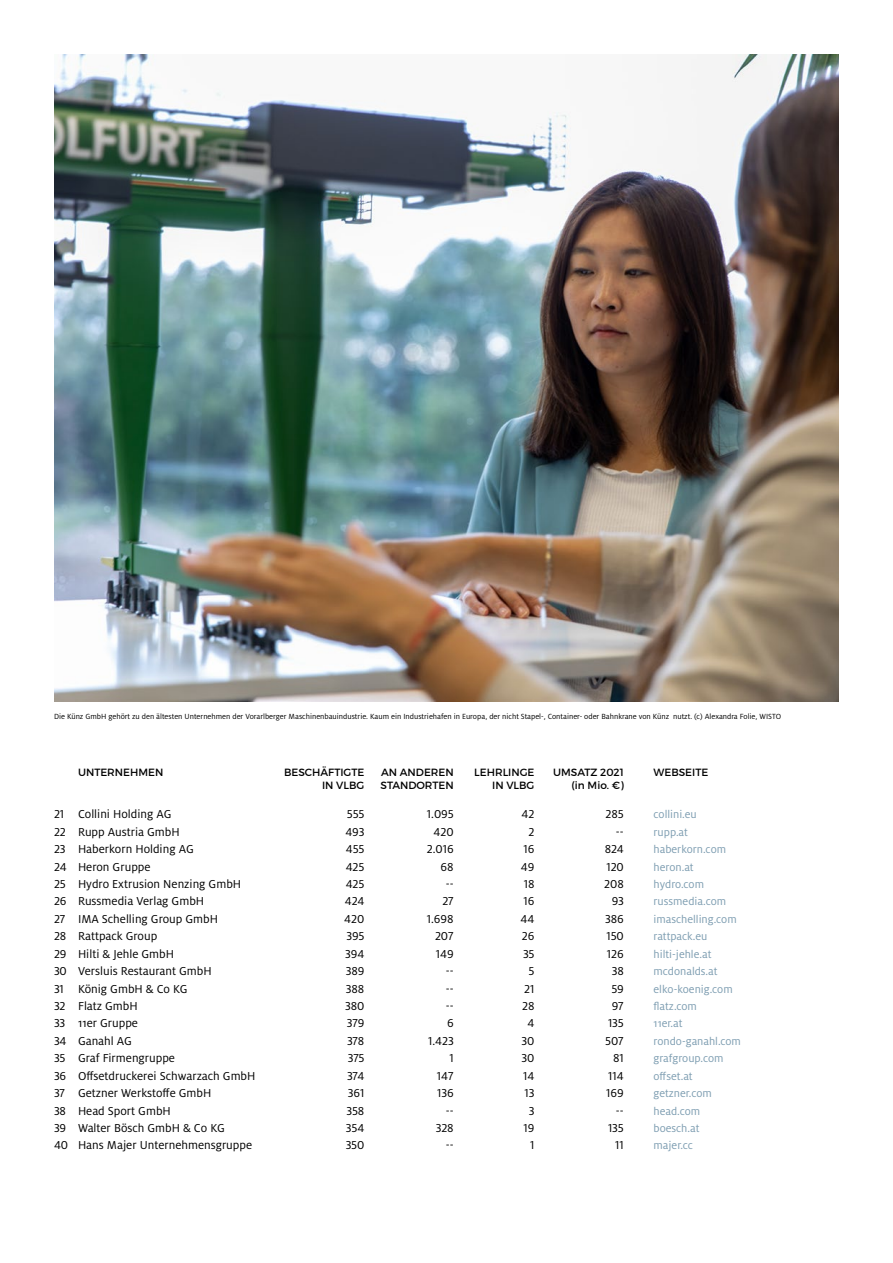
<style>
.page{position:relative;width:893px;height:1263px;background:#fff}
.page>*{position:absolute;margin:0;border:0;box-sizing:border-box;transform-origin:0 0}
.t1{font:12.75px "Milo OT";color:#000}
.t2{font:12px "Milo OT";color:#7d9db1}
.t3{font:10.5px "Montserrat";color:#000}
.t4{font:8.25px "Milo OT";color:#000}
</style>
<div class="page">
<img style="left:54px;top:54px;width:785px;height:648px">
<p class="t4" style="left:54px;top:712px;width:729px">Die Künz GmbH gehört zu den ältesten Unternehmen der Vorarlberger Maschinenbauindustrie. Kaum ein Industriehafen in Europa, der nicht Stapel-, Container- oder Bahnkrane von Künz nutzt. (c) Alexandra Folie, WISTO</p>
<p class="t3" style="left:78px;top:765px;width:87px">UNTERNEHMEN</p>
<p class="t3" style="left:284px;top:765px;width:82px">BESCHÄFTIGTE</p>
<p class="t3" style="left:381px;top:765px;width:74px">AN ANDEREN</p>
<p class="t3" style="left:474px;top:765px;width:62px">LEHRLINGE</p>
<p class="t3" style="left:553px;top:765px;width:72px">UMSATZ 2021</p>
<p class="t3" style="left:654px;top:765px;width:56px">WEBSEITE</p>
<p class="t3" style="left:322px;top:779px;width:44px">IN VLBG</p>
<p class="t3" style="left:381px;top:779px;width:75px">STANDORTEN</p>
<p class="t3" style="left:492px;top:779px;width:44px">IN VLBG</p>
<p class="t3" style="left:572px;top:779px;width:54px">(in Mio. €)</p>
<p class="t1" style="left:54px;top:807px;width:119px">21 Collini Holding AG</p>
<p class="t1" style="left:347px;top:807px;width:19px">555</p>
<p class="t1" style="left:427px;top:807px;width:28px">1.095</p>
<p class="t1" style="left:522px;top:807px;width:14px">42</p>
<p class="t1" style="left:606px;top:807px;width:20px">285</p>
<p class="t2" style="left:654px;top:808px;width:45px">collini.eu</p>
<p class="t1" style="left:54px;top:825px;width:127px">22 Rupp Austria GmbH</p>
<p class="t1" style="left:345px;top:825px;width:21px">493</p>
<p class="t1" style="left:434px;top:825px;width:22px">420</p>
<p class="t1" style="left:529px;top:825px;width:7px">2</p>
<p class="t1" style="left:616px;top:825px;width:9px">--</p>
<p class="t2" style="left:654px;top:825px;width:36px">rupp.at</p>
<p class="t1" style="left:54px;top:842px;width:141px">23 Haberkorn Holding AG</p>
<p class="t1" style="left:346px;top:842px;width:20px">455</p>
<p class="t1" style="left:427px;top:842px;width:28px">2.016</p>
<p class="t1" style="left:524px;top:842px;width:12px">16</p>
<p class="t1" style="left:605px;top:842px;width:21px">824</p>
<p class="t2" style="left:654px;top:843px;width:74px">haberkorn.com</p>
<p class="t1" style="left:54px;top:860px;width:98px">24 Heron Gruppe</p>
<p class="t1" style="left:346px;top:860px;width:20px">425</p>
<p class="t1" style="left:441px;top:860px;width:15px">68</p>
<p class="t1" style="left:521px;top:860px;width:15px">49</p>
<p class="t1" style="left:606px;top:860px;width:19px">120</p>
<p class="t2" style="left:654px;top:860px;width:42px">heron.at</p>
<p class="t1" style="left:54px;top:877px;width:189px">25 Hydro Extrusion Nenzing GmbH</p>
<p class="t1" style="left:346px;top:877px;width:20px">425</p>
<p class="t1" style="left:446px;top:877px;width:9px">--</p>
<p class="t1" style="left:524px;top:877px;width:12px">18</p>
<p class="t1" style="left:604px;top:877px;width:21px">208</p>
<p class="t2" style="left:654px;top:878px;width:52px">hydro.com</p>
<p class="t1" style="left:54px;top:894px;width:152px">26 Russmedia Verlag GmbH</p>
<p class="t1" style="left:345px;top:894px;width:21px">424</p>
<p class="t1" style="left:442px;top:894px;width:13px">27</p>
<p class="t1" style="left:523px;top:894px;width:12px">16</p>
<p class="t1" style="left:612px;top:894px;width:14px">93</p>
<p class="t2" style="left:654px;top:895px;width:74px">russmedia.com</p>
<p class="t1" style="left:54px;top:912px;width:166px">27 IMA Schelling Group GmbH</p>
<p class="t1" style="left:344px;top:912px;width:22px">420</p>
<p class="t1" style="left:427px;top:912px;width:28px">1.698</p>
<p class="t1" style="left:520px;top:912px;width:15px">44</p>
<p class="t1" style="left:605px;top:912px;width:20px">386</p>
<p class="t2" style="left:654px;top:913px;width:85px">imaschelling.com</p>
<p class="t1" style="left:54px;top:929px;width:105px">28 Rattpack Group</p>
<p class="t1" style="left:346px;top:929px;width:20px">395</p>
<p class="t1" style="left:435px;top:929px;width:20px">207</p>
<p class="t1" style="left:522px;top:929px;width:14px">26</p>
<p class="t1" style="left:606px;top:929px;width:19px">150</p>
<p class="t2" style="left:654px;top:930px;width:55px">rattpack.eu</p>
<p class="t1" style="left:54px;top:947px;width:122px">29 Hilti &amp; Jehle GmbH</p>
<p class="t1" style="left:345px;top:947px;width:21px">394</p>
<p class="t1" style="left:436px;top:947px;width:19px">149</p>
<p class="t1" style="left:523px;top:947px;width:13px">35</p>
<p class="t1" style="left:607px;top:947px;width:18px">126</p>
<p class="t2" style="left:654px;top:947px;width:59px">hilti-jehle.at</p>
<p class="t1" style="left:54px;top:964px;width:159px">30 Versluis Restaurant GmbH</p>
<p class="t1" style="left:346px;top:964px;width:20px">389</p>
<p class="t1" style="left:446px;top:964px;width:9px">--</p>
<p class="t1" style="left:529px;top:964px;width:7px">5</p>
<p class="t1" style="left:612px;top:964px;width:14px">38</p>
<p class="t2" style="left:654px;top:965px;width:66px">mcdonalds.at</p>
<p class="t1" style="left:54px;top:982px;width:135px">31 König GmbH &amp; Co KG</p>
<p class="t1" style="left:346px;top:982px;width:20px">388</p>
<p class="t1" style="left:446px;top:982px;width:9px">--</p>
<p class="t1" style="left:524px;top:982px;width:12px">21</p>
<p class="t1" style="left:611px;top:982px;width:14px">59</p>
<p class="t2" style="left:654px;top:982px;width:81px">elko-koenig.com</p>
<p class="t1" style="left:54px;top:999px;width:85px">32 Flatz GmbH</p>
<p class="t1" style="left:345px;top:999px;width:21px">380</p>
<p class="t1" style="left:446px;top:999px;width:9px">--</p>
<p class="t1" style="left:522px;top:999px;width:14px">28</p>
<p class="t1" style="left:612px;top:999px;width:14px">97</p>
<p class="t2" style="left:654px;top:1000px;width:45px">flatz.com</p>
<p class="t1" style="left:54px;top:1016px;width:86px">33 11er Gruppe</p>
<p class="t1" style="left:347px;top:1016px;width:19px">379</p>
<p class="t1" style="left:447px;top:1016px;width:8px">6</p>
<p class="t1" style="left:527px;top:1016px;width:8px">4</p>
<p class="t1" style="left:608px;top:1016px;width:17px">135</p>
<p class="t2" style="left:654px;top:1017px;width:31px">11er.at</p>
<p class="t1" style="left:54px;top:1034px;width:79px">34 Ganahl AG</p>
<p class="t1" style="left:347px;top:1034px;width:19px">378</p>
<p class="t1" style="left:428px;top:1034px;width:27px">1.423</p>
<p class="t1" style="left:522px;top:1034px;width:14px">30</p>
<p class="t1" style="left:605px;top:1034px;width:20px">507</p>
<p class="t2" style="left:654px;top:1034px;width:89px">rondo-ganahl.com</p>
<p class="t1" style="left:54px;top:1051px;width:122px">35 Graf Firmengruppe</p>
<p class="t1" style="left:348px;top:1051px;width:18px">375</p>
<p class="t1" style="left:449px;top:1051px;width:6px">1</p>
<p class="t1" style="left:522px;top:1051px;width:14px">30</p>
<p class="t1" style="left:613px;top:1051px;width:12px">81</p>
<p class="t2" style="left:654px;top:1052px;width:71px">grafgroup.com</p>
<p class="t1" style="left:54px;top:1069px;width:203px">36 Offsetdruckerei Schwarzach GmbH</p>
<p class="t1" style="left:347px;top:1069px;width:19px">374</p>
<p class="t1" style="left:437px;top:1069px;width:18px">147</p>
<p class="t1" style="left:523px;top:1069px;width:13px">14</p>
<p class="t1" style="left:608px;top:1069px;width:17px">114</p>
<p class="t2" style="left:654px;top:1069px;width:41px">offset.at</p>
<p class="t1" style="left:54px;top:1086px;width:159px">37 Getzner Werkstoffe GmbH</p>
<p class="t1" style="left:348px;top:1086px;width:18px">361</p>
<p class="t1" style="left:437px;top:1086px;width:18px">136</p>
<p class="t1" style="left:525px;top:1086px;width:11px">13</p>
<p class="t1" style="left:606px;top:1086px;width:19px">169</p>
<p class="t2" style="left:654px;top:1087px;width:60px">getzner.com</p>
<p class="t1" style="left:54px;top:1104px;width:118px">38 Head Sport GmbH</p>
<p class="t1" style="left:346px;top:1104px;width:19px">358</p>
<p class="t1" style="left:446px;top:1104px;width:9px">--</p>
<p class="t1" style="left:529px;top:1104px;width:7px">3</p>
<p class="t1" style="left:616px;top:1104px;width:9px">--</p>
<p class="t2" style="left:654px;top:1104px;width:48px">head.com</p>
<p class="t1" style="left:54px;top:1121px;width:172px">39 Walter Bösch GmbH &amp; Co KG</p>
<p class="t1" style="left:346px;top:1121px;width:20px">354</p>
<p class="t1" style="left:436px;top:1121px;width:19px">328</p>
<p class="t1" style="left:524px;top:1121px;width:12px">19</p>
<p class="t1" style="left:608px;top:1121px;width:17px">135</p>
<p class="t2" style="left:654px;top:1122px;width:47px">boesch.at</p>
<p class="t1" style="left:54px;top:1138px;width:200px">40 Hans Majer Unternehmensgruppe</p>
<p class="t1" style="left:346px;top:1138px;width:20px">350</p>
<p class="t1" style="left:446px;top:1138px;width:9px">--</p>
<p class="t1" style="left:530px;top:1138px;width:6px">1</p>
<p class="t1" style="left:615px;top:1138px;width:10px">11</p>
<p class="t2" style="left:654px;top:1139px;width:41px">majer.cc</p>
</div>
